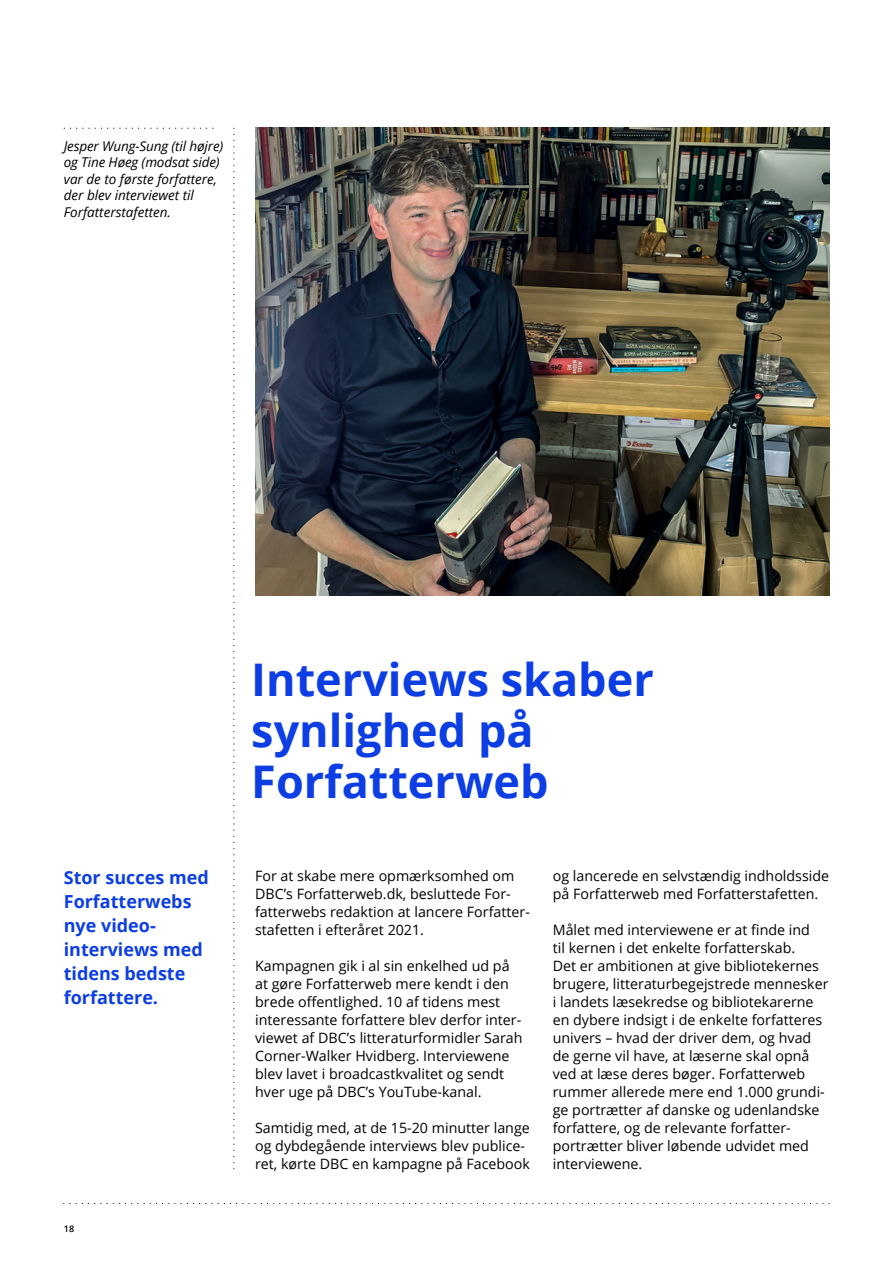
<style>
.page{position:relative;width:893px;height:1263px;background:#fff}
.page>*{position:absolute;margin:0;border:0;box-sizing:border-box;transform-origin:0 0}
.t1{font:700 45px/51px "Open Sans";color:#0c3ee3}
.t2{font:700 18px/24px "Open Sans";color:#0c3ee3}
.t3{font:14.25px/18px "Open Sans";color:#000}
.t4{font:italic 13.5px/16.5px "Open Sans";color:#000}
.t5{font:600 9px "Open Sans";color:#000}
</style>
<div class="page">
<img style="left:255px;top:128px;width:574px;height:467px">
<svg style="left:64px;top:1203px;width:765px;height:1px"></svg>
<svg style="left:233px;top:128px;width:1px;height:1041px"></svg>
<svg style="left:64px;top:128px;width:149px;height:1px"></svg>
<p class="t4" style="left:64px;top:139px;width:161px">Jesper Wung-Sung (til højre) og Tine Høeg (modsat side) var de to første forfattere, der blev interviewet til<br>Forfatter stafetten.</p>
<p class="t2" style="left:64px;top:866px;width:146px">Stor succes med<br>Forfatterwebs nye video&shy;interviews med tidens bedste forfattere.</p>
<p class="t5" style="left:64px;top:1224px;width:12px">18</p>
<h1 class="t1" style="left:251px;top:657px;width:404px">Interviews skaber synlighed på<br>Forfatterweb</h1>
<p class="t3" style="left:255px;top:868px;width:276px">For at skabe mere opmærksomhed om DBC’s Forfatterweb.dk, besluttede For&shy;fatterwebs redaktion at lancere Forfatter&shy;stafetten i efteråret 2021.</p>
<p class="t3" style="left:255px;top:958px;width:269px">Kampagnen gik i al sin enkelhed ud på at gøre Forfatterweb mere kendt i den brede offentlighed. 10 af tidens mest interessante forfattere blev derfor inter&shy;viewet af DBC’s litteraturformidler Sarah Corner-Walker Hvidberg. Interviewene blev lavet i broadcastkvalitet og sendt hver uge på DBC’s YouTube-kanal.</p>
<p class="t3" style="left:255px;top:1120px;width:276px">Samtidig med, at de 15-20 minutter lange og dybdegående interviews blev publice&shy;ret, kørte DBC en kampagne på Facebook</p>
<p class="t3" style="left:553px;top:868px;width:278px">og lancerede en selvstændig indholds side på Forfatterweb med Forfatterstafetten.</p>
<p class="t3" style="left:553px;top:920px;width:277px">Målet med interviewene er at finde ind<br>til kernen i det enkelte forfatterskab.<br>Det er ambitionen at give bibliotekernes brugere, litteraturbegejstrede mennesker i landets læsekredse og bibliotekarerne en dybere indsigt i de enkelte forfatteres univers – hvad der driver dem, og hvad de gerne vil have, at læserne skal opnå ved at læse deres bøger. Forfatterweb rummer allerede mere end 1.000 grundi&shy;ge portrætter af danske og udenlandske forfattere, og de relevante forfatter&shy;portrætter bliver løbende udvidet med interviewene.</p>
</div>
